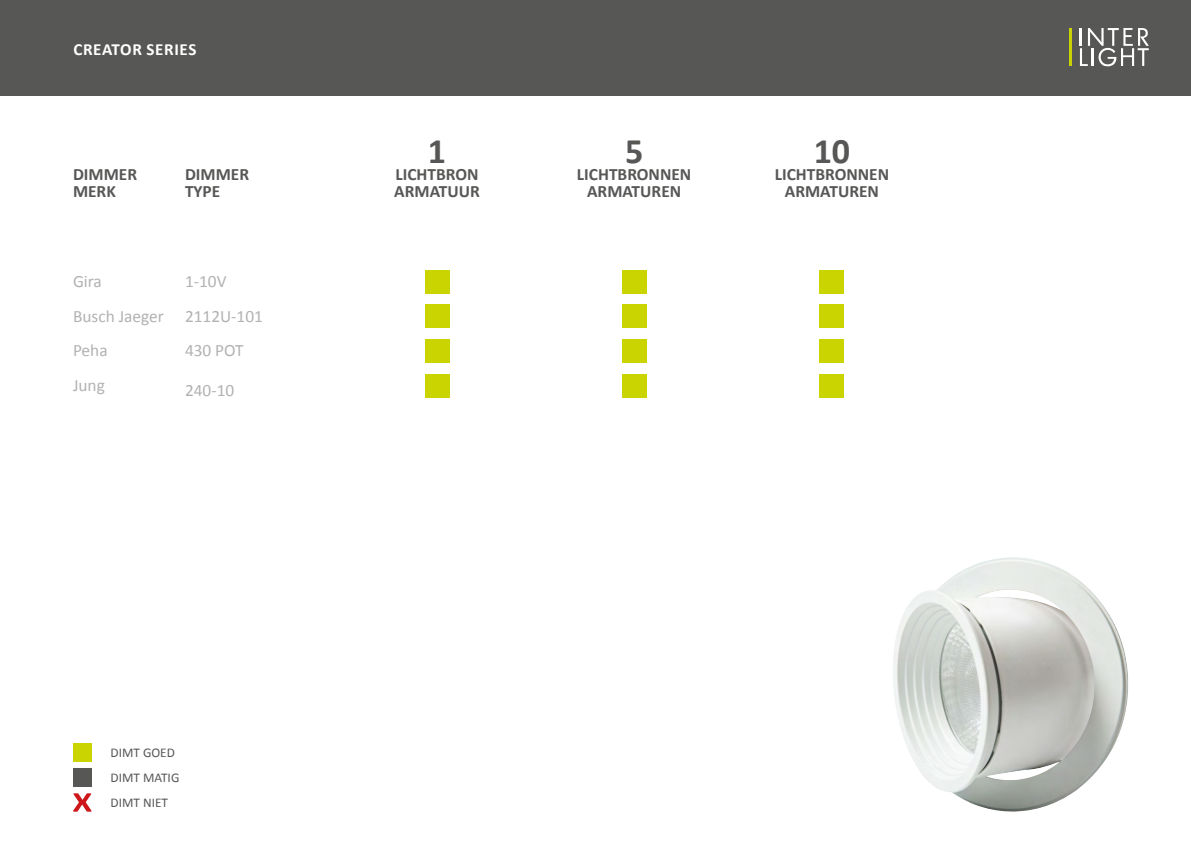
<style>
.page{position:relative;width:1191px;height:842px;background:#fff}
.page>*{position:absolute;margin:0;border:0;box-sizing:border-box;transform-origin:0 0}
.t1{font:700 36px "Calibri";color:#575756}
.t2{font:700 17.3px/17px "Calibri";color:#575756}
.t3{font:17.3px/34.7px "Calibri";color:#b3b2b2}
.t4{font:700 17px "Calibri";letter-spacing:.04em;color:#fff}
.t5{font:13.3px/25.7px "Calibri";color:#575756}
</style>
<div class="page">
<div style="left:0;top:0;width:1191px;height:95px;background:#575756"></div>
<div style="left:425px;top:270px;width:24px;height:24px;background:#cad400"></div>
<div style="left:425px;top:304px;width:24px;height:24px;background:#cad400"></div>
<div style="left:425px;top:339px;width:24px;height:24px;background:#cad400"></div>
<div style="left:425px;top:374px;width:24px;height:23px;background:#cad400"></div>
<div style="left:622px;top:270px;width:24px;height:24px;background:#cad400"></div>
<div style="left:622px;top:304px;width:24px;height:24px;background:#cad400"></div>
<div style="left:622px;top:339px;width:24px;height:24px;background:#cad400"></div>
<div style="left:622px;top:374px;width:24px;height:23px;background:#cad400"></div>
<div style="left:820px;top:270px;width:24px;height:24px;background:#cad400"></div>
<div style="left:820px;top:304px;width:24px;height:24px;background:#cad400"></div>
<div style="left:820px;top:339px;width:24px;height:24px;background:#cad400"></div>
<div style="left:820px;top:374px;width:24px;height:23px;background:#cad400"></div>
<img style="left:893px;top:557px;width:236px;height:255px">
<svg style="left:1080px;top:28px;width:68px;height:38px"></svg>
<hr style="left:1069px;top:28px;width:2px;height:38px;background:#c9d300">
<svg style="left:73px;top:793px;width:19px;height:19px"></svg>
<div style="left:73px;top:744px;width:19px;height:18px;background:#cad400"></div>
<div style="left:73px;top:768px;width:19px;height:19px;background:#575756"></div>
<p class="t4" style="left:73px;top:38px;width:125px">CREATOR SERIES</p>
<p class="t2" style="left:73px;top:166px;width:66px">DIMMER<br>MERK</p>
<p class="t2" style="left:185px;top:166px;width:66px">DIMMER<br>TYPE</p>
<p class="t3" style="left:73px;top:264px;width:92px">Gira<br>Busch Jaeger<br>Peha<br>Jung</p>
<p class="t3" style="left:185px;top:264px;width:79px">1-10V<br>2112U-101<br>430 POT</p>
<p class="t3" style="left:185px;top:373px;width:51px">240-10</p>
<h1 class="t1" style="left:428px;top:128px;width:20px">1</h1>
<p class="t2" style="left:394px;top:166px;width:87px">LICHTBRON<br>ARMATUUR</p>
<h1 class="t1" style="left:625px;top:128px;width:20px">5</h1>
<p class="t2" style="left:577px;top:166px;width:116px;text-align:center">LICHTBRONNEN<br>ARMATUREN</p>
<h1 class="t1" style="left:813px;top:128px;width:38px">10</h1>
<p class="t2" style="left:774px;top:166px;width:116px;text-align:center">LICHTBRONNEN<br>ARMATUREN</p>
<p class="t5" style="left:110px;top:739px;width:70px">DIMT GOED<br>DIMT MATIG</p>
<p class="t5" style="left:110px;top:789px;width:59px">DIMT NIET</p>
</div>
